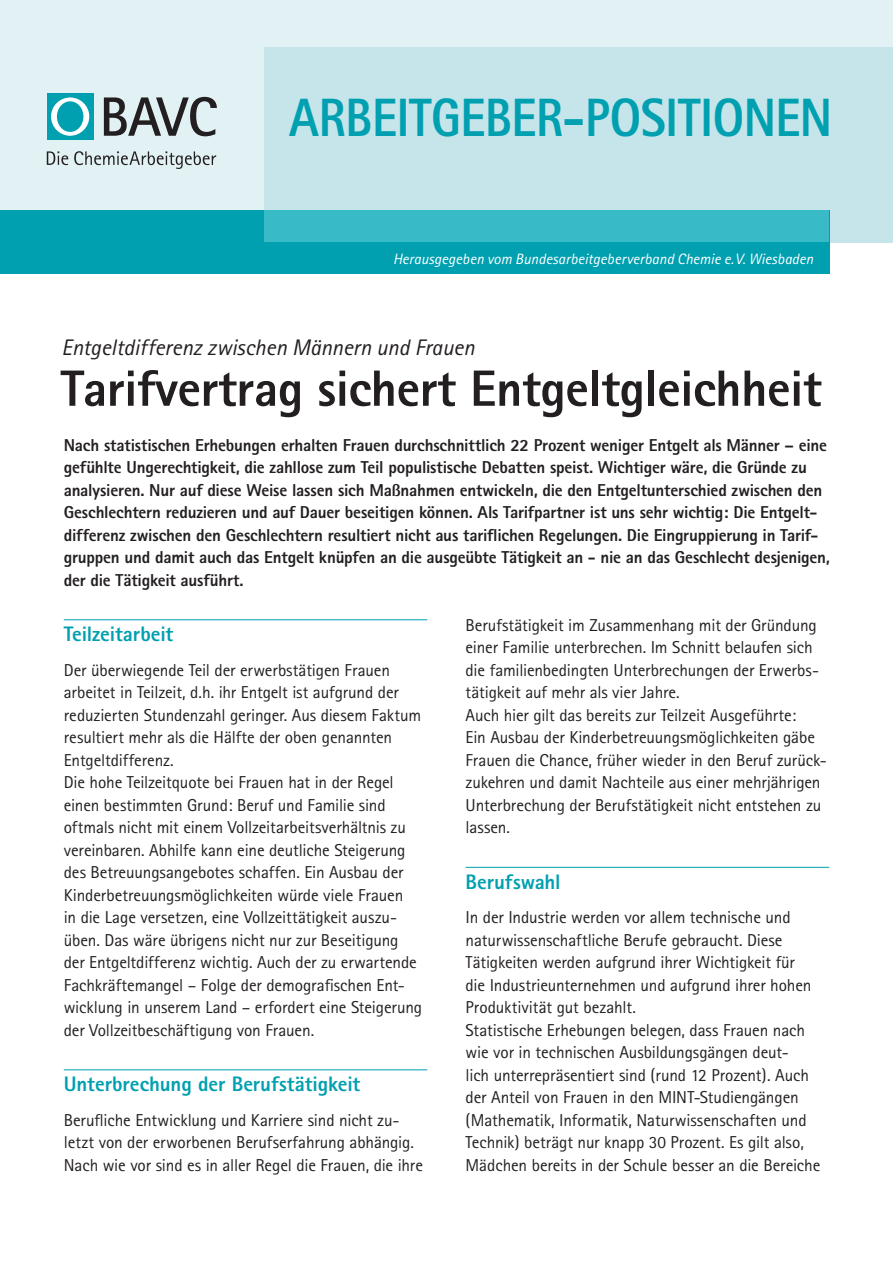
<style>
.page{position:relative;width:893px;height:1263px;background:#fff}
.page>*{position:absolute;margin:0;border:0;box-sizing:border-box;transform-origin:0 0}
.t1{font:800 54px "Rotis Sans Serif Std";letter-spacing:-.01em;color:#00a0b0;scale:.9 1}
.t2{font:800 51px "Rotis Sans Serif";letter-spacing:-.01em;color:#231f20}
.t3{font:italic 22.5px "Rotis Sans Serif Std";letter-spacing:-.005em;color:#231f20}
.t4{font:800 21px "Rotis Sans Serif";letter-spacing:-.005em;color:#00a0b0}
.t5{font:17.25px/22.5px "Rotis Sans Serif";letter-spacing:-.01em;color:#231f20}
.t6{font:800 17.25px/22.5px "Rotis Sans Serif";letter-spacing:-.015em;color:#231f20}
.t7{font:italic 15px "Rotis Sans Serif Std";letter-spacing:.005em;color:#fff}
</style>
<div class="page">
<div style="left:0;top:0;width:893px;height:222px;background:#e1f1f4"></div>
<div style="left:265px;top:47px;width:628px;height:195px;background:#c5e5ea"></div>
<div style="left:0;top:210px;width:829px;height:64px;background:#00a0b0"></div>
<div style="left:265px;top:210px;width:564px;height:32px;background:#38bac7"></div>
<svg style="left:104px;top:97px;width:113px;height:39px"></svg>
<svg style="left:47px;top:151px;width:21px;height:14px"></svg>
<svg style="left:74px;top:151px;width:142px;height:18px"></svg>
<div style="left:47px;top:93px;width:47px;height:47px;background:#00a0b0"></div>
<svg style="left:51px;top:97px;width:38px;height:39px"></svg>
<hr style="left:466px;top:867px;width:363px;height:1px;background:#00a0b0">
<hr style="left:64px;top:619px;width:363px;height:1px;background:#00a0b0">
<hr style="left:64px;top:1069px;width:363px;height:1px;background:#00a0b0">
<h1 class="t1" style="left:289px;top:83px;width:605px">ARBEITGEBER-POSITIONEN</h1>
<p class="t7" style="left:393px;top:250px;width:422px">Herausgegeben vom Bundesarbeitgeberverband Chemie e.V. Wiesbaden</p>
<h3 class="t3" style="left:62px;top:334px;width:414px">Entgeltdifferenz zwischen Männern und Frauen</h3>
<h2 class="t2" style="left:61px;top:356px;width:763px">Tarifvertrag sichert Entgeltgleichheit</h2>
<p class="t6" style="left:64px;top:433px;width:768px">Nach statistischen Erhebungen erhalten Frauen durchschnittlich 22 Prozent weniger Entgelt als Männer – eine gefühlte Ungerechtigkeit, die zahllose zum Teil populistische Debatten speist. Wichtiger wäre, die Gründe zu analysieren. Nur auf diese Weise lassen sich Maßnahmen entwickeln, die den Entgeltunterschied zwischen den Geschlechtern reduzieren und auf Dauer beseitigen können. Als Tarifpartner ist uns sehr wichtig: Die Entgelt&shy;differenz zwischen den Geschlechtern resultiert nicht aus tariflichen Regelungen. Die Eingruppierung in Tarif&shy;gruppen und damit auch das Entgelt knüpfen an die ausgeübte Tätigkeit an - nie an das Geschlecht desjenigen, der die Tätigkeit ausführt.</p>
<p class="t4" style="left:64px;top:621px;width:111px">Teilzeitarbeit</p>
<p class="t5" style="left:64px;top:659px;width:360px">Der überwiegende Teil der erwerbstätigen Frauen arbeitet in Teilzeit, d.h. ihr Entgelt ist aufgrund der reduzierten Stundenzahl geringer. Aus diesem Faktum resultiert mehr als die Hälfte der oben genannten Entgeltdifferenz.<br>Die hohe Teilzeitquote bei Frauen hat in der Regel einen bestimmten Grund: Beruf und Familie sind oftmals nicht mit einem Vollzeitarbeitsverhältnis zu vereinbaren. Abhilfe kann eine deutliche Steigerung des Betreuungsangebotes schaffen. Ein Ausbau der Kinderbetreuungsmöglichkeiten würde viele Frauen<br>in die Lage versetzen, eine Vollzeittätigkeit auszu&shy;üben. Das wäre übrigens nicht nur zur Beseitigung der Entgeltdifferenz wichtig. Auch der zu erwartende Fachkräftemangel – Folge der demografischen Ent&shy;wicklung in unserem Land – erfordert eine Steigerung der Vollzeitbeschäftigung von Frauen.</p>
<p class="t4" style="left:64px;top:1071px;width:298px">Unterbrechung der Berufstätigkeit</p>
<p class="t5" style="left:64px;top:1109px;width:361px">Berufliche Entwicklung und Karriere sind nicht zu&shy;letzt von der erworbenen Berufserfahrung abhängig.<br>Nach wie vor sind es in aller Regel die Frauen, die ihre</p>
<p class="t5" style="left:466px;top:614px;width:363px">Berufstätigkeit im Zusammenhang mit der Gründung einer Familie unterbrechen. Im Schnitt belaufen sich die familienbedingten Unterbrechungen der Erwerbs&shy;tätigkeit auf mehr als vier Jahre.<br>Auch hier gilt das bereits zur Teilzeit Ausgeführte:<br>Ein Ausbau der Kinderbetreuungsmöglichkeiten gäbe Frauen die Chance, früher wieder in den Beruf zurück&shy;zukehren und damit Nachteile aus einer mehrjährigen Unterbrechung der Berufstätigkeit nicht entstehen zu lassen.</p>
<p class="t4" style="left:466px;top:868px;width:97px">Berufswahl</p>
<p class="t5" style="left:466px;top:906px;width:356px">In der Industrie werden vor allem technische und naturwissenschaftliche Berufe gebraucht. Diese Tätigkeiten werden aufgrund ihrer Wichtigkeit für<br>die Industrieunternehmen und aufgrund ihrer hohen Produktivität gut bezahlt.<br>Statistische Erhebungen belegen, dass Frauen nach wie vor in technischen Ausbildungsgängen deut-<br>lich unterrepräsentiert sind (rund 12 Prozent). Auch der Anteil von Frauen in den MINT-Studiengängen (Mathematik, Informatik, Naturwissenschaften und Technik) beträgt nur knapp 30 Prozent. Es gilt also, Mädchen bereits in der Schule besser an die Bereiche</p>
</div>
